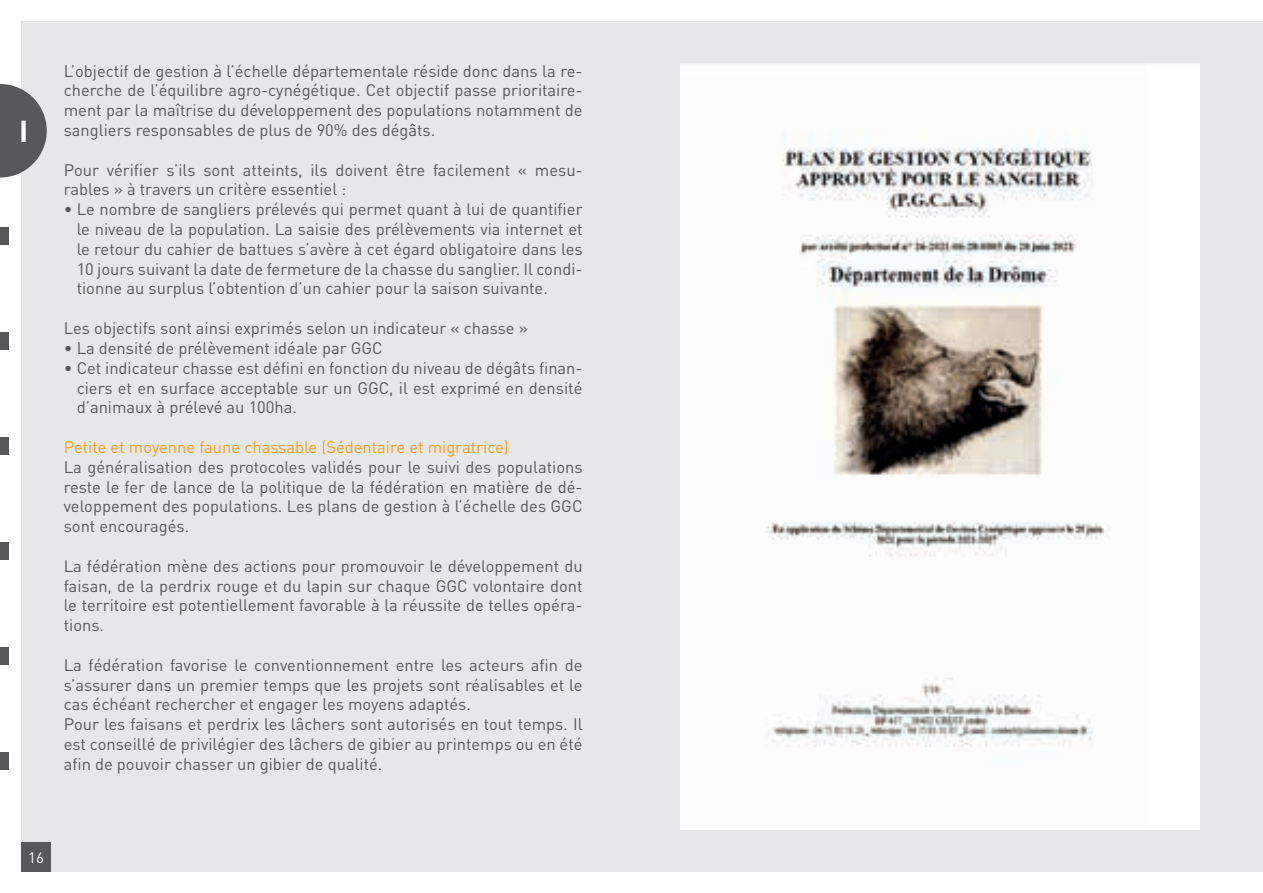
<style>
.page{position:relative;width:1263px;height:893px;background:#fff}
.page>*{position:absolute;margin:0;border:0;box-sizing:border-box;transform-origin:0 0}
.t1{font:700 30px "DIN";color:#fff}
.t2{font:16.5px/19.8px "DIN";color:#57585a;text-align:justify}
.t3{font:16.5px "DIN";color:#f89e1c}
.t4{font:15px "DIN";color:#fff}
</style>
<div class="page">
<div style="left:21px;top:21px;width:1242px;height:851px;background:#e6e7e9"></div>
<div style="left:21px;top:842px;width:30px;height:30px;background:#57585a"></div>
<svg style="left:0;top:84px;width:47px;height:94px"></svg>
<div style="left:0;top:227px;width:9px;height:17px;background:#57585a"></div>
<div style="left:0;top:332px;width:9px;height:17px;background:#57585a"></div>
<div style="left:0;top:437px;width:9px;height:17px;background:#57585a"></div>
<div style="left:0;top:542px;width:9px;height:17px;background:#57585a"></div>
<div style="left:0;top:648px;width:9px;height:17px;background:#57585a"></div>
<div style="left:0;top:753px;width:9px;height:17px;background:#57585a"></div>
<img style="left:680px;top:63px;width:519px;height:766px">
<h1 class="t1" style="left:19px;top:111px;width:11px">I</h1>
<p class="t2" style="left:64px;top:61px;width:520px">L’objectif de gestion à l’échelle départementale réside donc dans la re&shy;cherche de l’équilibre agro-cynégétique. Cet objectif passe prioritaire&shy;ment par la maîtrise du développement des populations notamment de sangliers responsables de plus de 90% des dégâts.</p>
<p class="t2" style="left:64px;top:160px;width:520px">Pour vérifier s’ils sont atteints, ils doivent être facilement « mesu&shy;rables » à travers un critère essentiel :</p>
<p class="t2" style="left:77px;top:199px;width:507px;text-indent:-13px">• Le nombre de sangliers prélevés qui permet quant à lui de quantifier le niveau de la population. La saisie des prélèvements via internet et le retour du cahier de battues s’avère à cet égard obligatoire dans les 10 jours suivant la date de fermeture de la chasse du sanglier. Il condi&shy;tionne au surplus l’obtention d’un cahier pour la saison suivante.</p>
<p class="t2" style="left:64px;top:318px;width:466px">Les objectifs sont ainsi exprimés selon un indicateur « chasse »</p>
<p class="t2" style="left:64px;top:338px;width:320px">• La densité de prélèvement idéale par GGC</p>
<p class="t2" style="left:77px;top:358px;width:507px;text-indent:-13px">• Cet indicateur chasse est défini en fonction du niveau de dégâts finan&shy;ciers et en surface acceptable sur un GGC, il est exprimé en densité d’animaux à prélevé au 100ha.</p>
<p class="t3" style="left:64px;top:437px;width:447px">Petite et moyenne faune chassable (Sédentaire et migratrice)</p>
<p class="t2" style="left:64px;top:457px;width:520px">La généralisation des protocoles validés pour le suivi des populations reste le fer de lance de la politique de la fédération en matière de dé&shy;veloppement des populations. Les plans de gestion à l’échelle des GGC sont encouragés.</p>
<p class="t2" style="left:64px;top:556px;width:520px">La fédération mène des actions pour promouvoir le développement du faisan, de la perdrix rouge et du lapin sur chaque GGC volontaire dont le territoire est potentiellement favorable à la réussite de telles opéra&shy;tions.</p>
<p class="t2" style="left:64px;top:655px;width:520px;text-align:left">La fédération favorise le conventionnement entre les acteurs afin de s’assurer dans un premier temps que les projets sont réalisables et le cas échéant rechercher et engager les moyens adaptés.<br>Pour les faisans et perdrix les lâchers sont autorisés en tout temps. Il est conseillé de privilégier des lâchers de gibier au printemps ou en été afin de pouvoir chasser un gibier de qualité.</p>
<p class="t4" style="left:28px;top:848px;width:17px">16</p>
</div>
